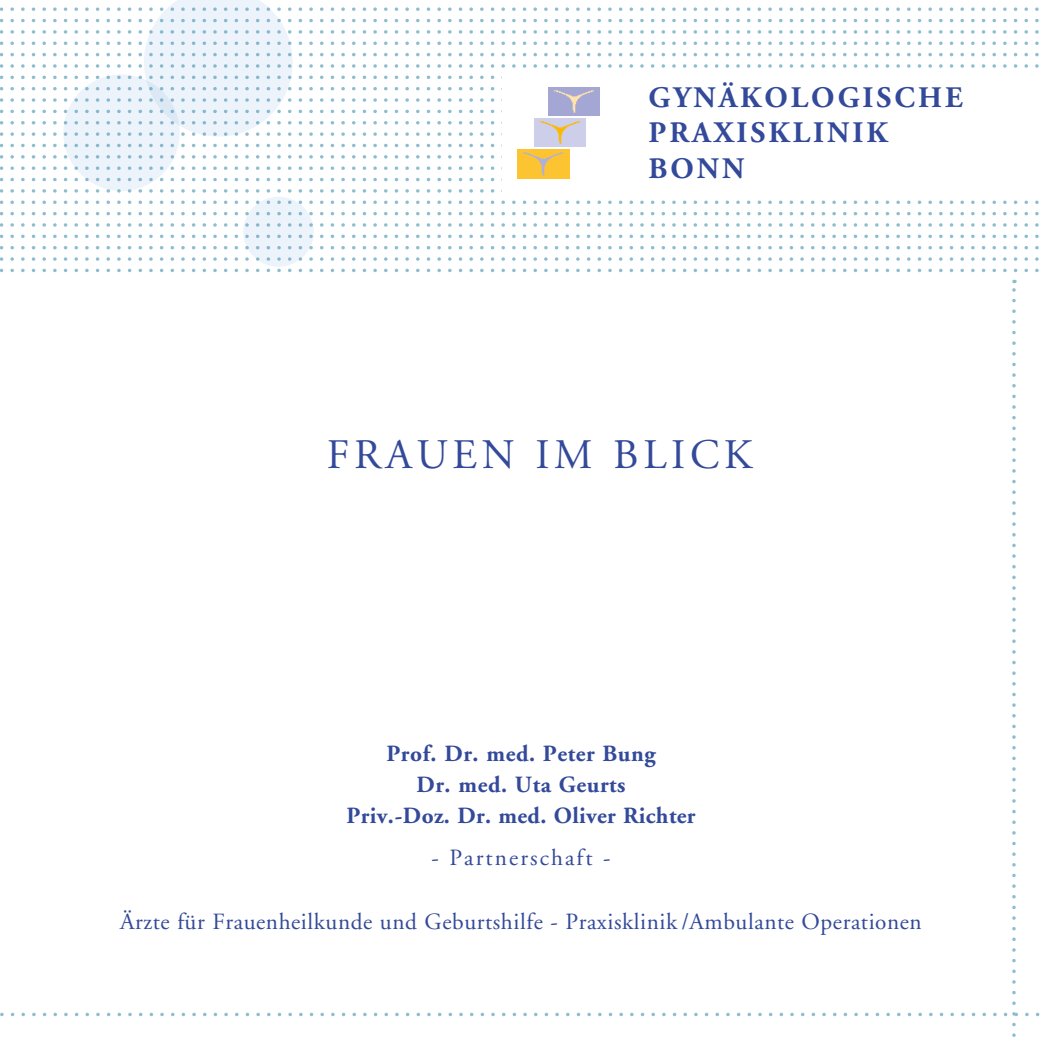
<style>
.page{position:relative;width:1042px;height:1042px;background:#fff}
.page>*{position:absolute;margin:0;border:0;box-sizing:border-box;transform-origin:0 0}
.t1{font:42px "Adobe Garamond";letter-spacing:.33em;color:#33499a}
.t2{font:700 29.75px/35.7px "Adobe Garamond Pro";letter-spacing:.1em;color:#33499a}
.t3{font:23.28px "Adobe Garamond";letter-spacing:.025em;color:#33499a}
.t4{font:700 23.28px/31px "Adobe Garamond";letter-spacing:.025em;color:#33499a;text-align:center}
.t5{font:23.28px "Adobe Garamond";letter-spacing:.09em;color:#33499a}
</style>
<div class="page">
<svg style="left:0;top:144px;width:502px;height:3px"></svg>
<svg style="left:0;top:178px;width:502px;height:3px"></svg>
<svg style="left:0;top:223px;width:1039px;height:4px"></svg>
<svg style="left:0;top:155px;width:502px;height:4px"></svg>
<svg style="left:0;top:200px;width:1039px;height:4px"></svg>
<svg style="left:0;top:246px;width:1039px;height:3px"></svg>
<svg style="left:0;top:166px;width:502px;height:4px"></svg>
<svg style="left:0;top:212px;width:1039px;height:3px"></svg>
<svg style="left:0;top:257px;width:1039px;height:4px"></svg>
<svg style="left:0;top:189px;width:502px;height:4px"></svg>
<svg style="left:0;top:235px;width:1039px;height:3px"></svg>
<svg style="left:0;top:269px;width:1039px;height:3px"></svg>
<svg style="left:0;top:0;width:1039px;height:136px"></svg>
<svg style="left:63px;top:74px;width:117px;height:117px;fill:#edf3fa"></svg>
<svg style="left:243px;top:197px;width:71px;height:70px;fill:#edf3fa"></svg>
<div style="left:503px;top:74px;width:539px;height:125px;background:#fff"></div>
<img style="left:548px;top:87px;width:51px;height:29px">
<img style="left:534px;top:118px;width:52px;height:29px">
<img style="left:518px;top:150px;width:51px;height:28px">
<p class="t2" style="left:648px;top:80px;width:316px">GYNÄKOLOGISCHE<br>PRAXISKLINIK<br>BONN</p>
<h1 class="t1" style="left:327px;top:433px;width:419px">Frauen im Blick</h1>
<p class="t4" style="left:346px;top:739px;width:351px">Prof. Dr. med. Peter Bung<br>Dr. med. Uta Geurts<br>Priv.-Doz. Dr. med. Oliver Richter</p>
<p class="t5" style="left:431px;top:845px;width:181px">- Partnerschaft -</p>
<p class="t3" style="left:120px;top:909px;width:803px">Ärzte für Frauenheilkunde und Geburtshilfe - Praxisklinik /Ambulante Operationen</p>
</div>
